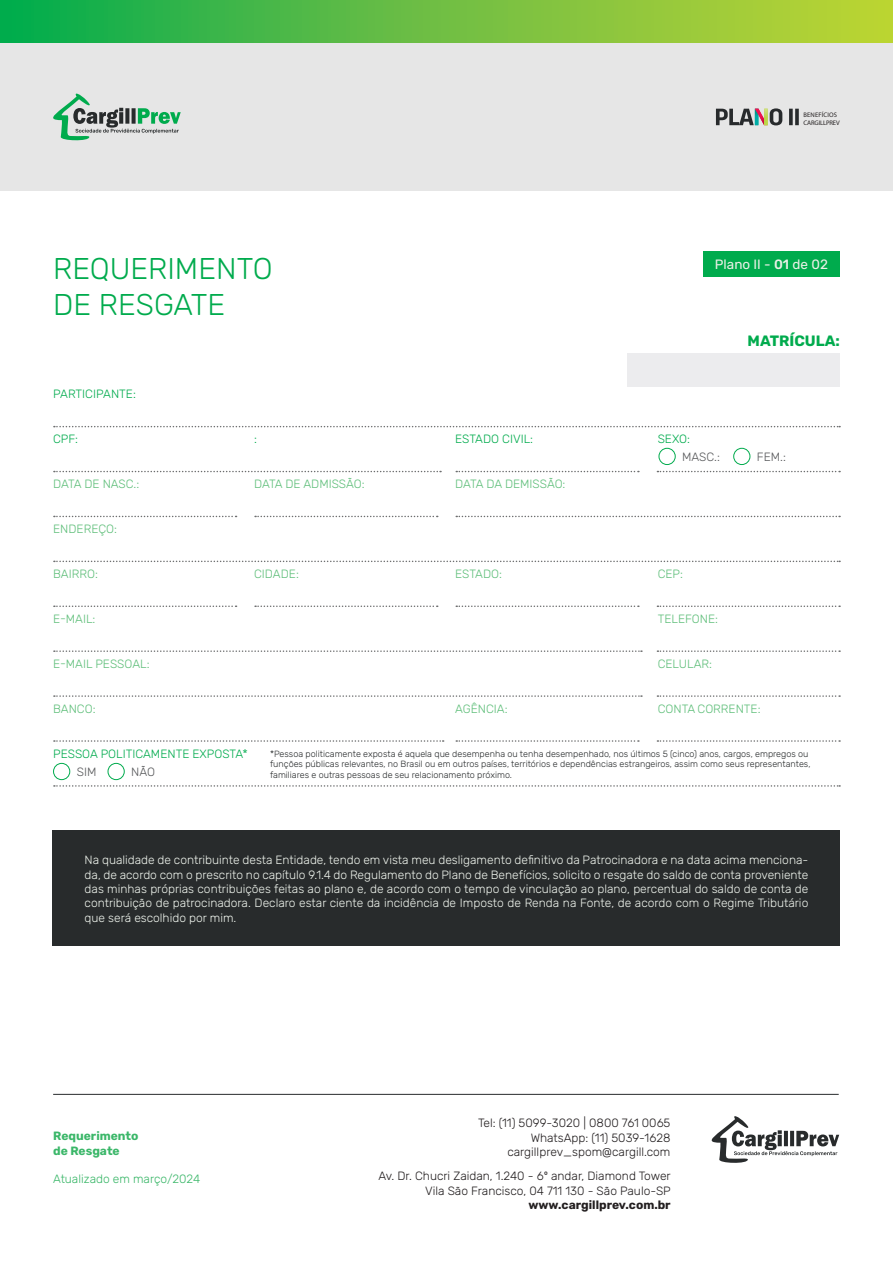
<style>
.page{position:relative;width:893px;height:1263px;background:#fff}
.page>*{position:absolute;margin:0;border:0;box-sizing:border-box;transform-origin:0 0}
.t1{font:300 30px/36px "Rubik";color:#00ab4d}
.t2{font:700 15px "Rubik";color:#00ab4d}
.t3{font:13.5px "Rubik";color:#ebf0e7}
.t4{font:300 12px/14.4px "Rubik";color:#eef3ec;text-align:justify}
.t5{font:300 12px/14.4px "Rubik";color:#231f20;text-align:right}
.t6{font:300 12px "Rubik";color:#5ebe79}
.t7{font:300 12px "Rubik";color:#00ab4d}
.t8{font:300 12px "Rubik";color:#3bb769}
.t9{font:700 12px "Rubik";color:#231f20}
.t10{font:700 12px/14.4px "Rubik";color:#3bb769}
.t11{font:300 12px "Rubik";color:#57585a}
.t12{font:300 9px/10.5px "Rubik";color:#282b2c}
.t13{font:6.6px/7.9px "Myriad Pro";letter-spacing:-.01em;color:#231f20}
.s1{font-weight:500}
</style>
<div class="page">
<div style="left:0;top:43px;width:893px;height:148px;background:#e6e6e6"></div>
<div style="left:0;top:0;width:893px;height:43px;background:linear-gradient(to right,#0aab50,#c7d435)"></div>
<svg style="left:53px;top:93px;width:128px;height:48px"></svg>
<svg style="left:716px;top:108px;width:83px;height:17px"></svg>
<svg style="left:711px;top:1116px;width:128px;height:47px"></svg>
<hr style="left:53px;top:1094px;width:786px;height:1px;background:#282b2c">
<div style="left:53px;top:830px;width:787px;height:116px;background:#282b2c"></div>
<div style="left:53px;top:763px;width:17px;height:17px;border:1px solid #00ab4d;border-radius:50%"></div>
<div style="left:703px;top:251px;width:137px;height:26px;background:#00ab4d"></div>
<div style="left:627px;top:353px;width:213px;height:33px;background:#ececee"></div>
<svg style="left:54px;top:426px;width:786px;height:1px"></svg>
<svg style="left:54px;top:785px;width:786px;height:2px"></svg>
<svg style="left:657px;top:471px;width:183px;height:1px"></svg>
<svg style="left:54px;top:471px;width:387px;height:1px"></svg>
<svg style="left:456px;top:471px;width:183px;height:1px"></svg>
<svg style="left:255px;top:516px;width:183px;height:1px"></svg>
<svg style="left:54px;top:516px;width:183px;height:1px"></svg>
<svg style="left:456px;top:516px;width:384px;height:1px"></svg>
<svg style="left:657px;top:605px;width:183px;height:2px"></svg>
<svg style="left:255px;top:605px;width:183px;height:2px"></svg>
<svg style="left:54px;top:605px;width:183px;height:2px"></svg>
<svg style="left:456px;top:605px;width:183px;height:2px"></svg>
<svg style="left:657px;top:740px;width:183px;height:2px"></svg>
<svg style="left:54px;top:740px;width:390px;height:2px"></svg>
<svg style="left:456px;top:740px;width:183px;height:2px"></svg>
<div style="left:659px;top:448px;width:17px;height:17px;border:1px solid #00ab4d;border-radius:50%"></div>
<div style="left:733px;top:448px;width:17px;height:17px;border:1px solid #00ab4d;border-radius:50%"></div>
<svg style="left:54px;top:561px;width:786px;height:1px"></svg>
<div style="left:108px;top:763px;width:17px;height:17px;border:1px solid #00ab4d;border-radius:50%"></div>
<svg style="left:657px;top:695px;width:183px;height:2px"></svg>
<svg style="left:54px;top:695px;width:588px;height:2px"></svg>
<svg style="left:657px;top:650px;width:183px;height:2px"></svg>
<svg style="left:54px;top:650px;width:588px;height:2px"></svg>
<h1 class="t1" style="left:53px;top:252px;width:221px">REQUERIMENTO<br>DE RESGATE</h1>
<p class="t13" style="left:803px;top:111px;width:38px">BENEFÍCIOS<br>CARGILLPREV</p>
<p class="t3" style="left:715px;top:257px;width:114px">Plano II - <span class="s1">01</span> de 02</p>
<p class="t2" style="left:748px;top:332px;width:94px">MATRÍCULA:</p>
<p class="t7" style="left:53px;top:387px;width:84px">PARTICIPANTE:</p>
<p class="t7" style="left:53px;top:432px;width:26px">CPF:</p>
<p class="t7" style="left:254px;top:432px;width:4px">:</p>
<p class="t7" style="left:455px;top:432px;width:79px">ESTADO CIVIL:</p>
<p class="t7" style="left:658px;top:432px;width:34px">SEXO:</p>
<p class="t6" style="left:53px;top:477px;width:88px">DATA DE NASC.:</p>
<p class="t6" style="left:254px;top:477px;width:112px">DATA DE ADMISSÃO:</p>
<p class="t6" style="left:455px;top:477px;width:112px">DATA DA DEMISSÃO:</p>
<p class="t6" style="left:53px;top:522px;width:65px">ENDEREÇO:</p>
<p class="t6" style="left:53px;top:567px;width:46px">BAIRRO:</p>
<p class="t6" style="left:254px;top:567px;width:46px">CIDADE:</p>
<p class="t6" style="left:455px;top:567px;width:48px">ESTADO:</p>
<p class="t6" style="left:658px;top:567px;width:27px">CEP:</p>
<p class="t6" style="left:53px;top:612px;width:44px">E-MAIL:</p>
<p class="t6" style="left:658px;top:612px;width:62px">TELEFONE:</p>
<p class="t6" style="left:53px;top:657px;width:98px">E-MAIL PESSOAL:</p>
<p class="t6" style="left:658px;top:657px;width:56px">CELULAR:</p>
<p class="t6" style="left:53px;top:702px;width:44px">BANCO:</p>
<p class="t6" style="left:455px;top:702px;width:54px">AGÊNCIA:</p>
<p class="t6" style="left:658px;top:702px;width:104px">CONTA CORRENTE:</p>
<p class="t7" style="left:53px;top:747px;width:196px">PESSOA POLITICAMENTE EXPOSTA*</p>
<p class="t11" style="left:682px;top:450px;width:39px">MASC.:</p>
<p class="t11" style="left:757px;top:450px;width:30px">FEM.:</p>
<p class="t12" style="left:270px;top:748px;width:542px">*Pessoa politicamente exposta é aquela que desempenha ou tenha desempenhado, nos últimos 5 (cinco) anos, cargos, empregos ou funções públicas relevantes, no Brasil ou em outros países, territórios e dependências estrangeiros, assim como seus representantes, familiares e outras pessoas de seu relacionamento próximo.</p>
<p class="t11" style="left:131px;top:765px;width:25px">NÃO</p>
<p class="t11" style="left:77px;top:765px;width:21px">SIM</p>
<p class="t4" style="left:85px;top:853px;width:725px">Na qualidade de contribuinte desta Entidade, tendo em vista meu desligamento definitivo da Patrocinadora e na data acima menciona&shy;da, de acordo com o prescrito no capítulo 9.1.4 do Regulamento do Plano de Benefícios, solicito o resgate do saldo de conta proveniente das minhas próprias contribuições feitas ao plano e, de acordo com o tempo de vinculação ao plano, percentual do saldo de conta de contribuição de patrocinadora. Declaro estar ciente da incidência de Imposto de Renda na Fonte, de acordo com o Regime Tributário que será escolhido por mim.</p>
<p class="t10" style="left:53px;top:1129px;width:87px">Requerimento de Resgate</p>
<p class="t8" style="left:53px;top:1172px;width:149px">Atualizado em março/2024</p>
<p class="t5" style="left:478px;top:1116px;width:194px">Tel: (11) 5099-3020 | 0800 761 0065<br>WhatsApp: (11) 5039-1628 cargillprev_spom@cargill.com</p>
<p class="t5" style="left:378px;top:1169px;width:294px">Av. Dr. Chucri Zaidan, 1.240 - 6º andar, Diamond Tower<br>Vila São Francisco, 04 711 130 - São Paulo-SP</p>
<p class="t9" style="left:528px;top:1198px;width:144px">www.cargillprev.com.br</p>
</div>
